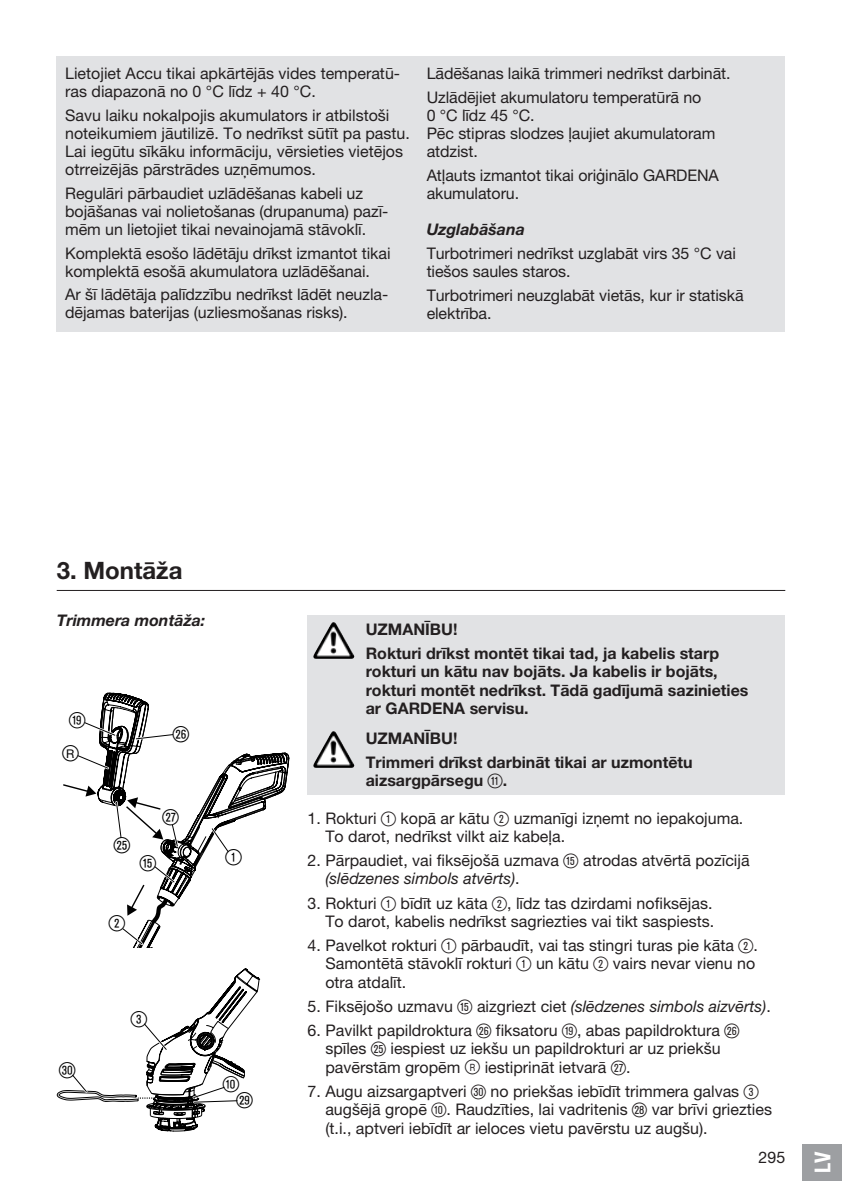
<style>
.page{position:relative;width:842px;height:1191px;background:#fff}
.page>*{position:absolute;margin:0;border:0;box-sizing:border-box;transform-origin:0 0}
.t1{font:700 24px "GARDENA Pro";color:#231f20}
.t2{font:22px "Ziffernim Kreisund Quadrat BQ";color:#000}
.t3{font:22px "GARDENA Pro Bo Cond";color:#fff}
.t4{font:16px/18px "GARDENA Pro";color:#231f20}
.t5{font:700 16px/24px "GARDENA Pro";color:#231f20}
.t6{font:italic 700 16px "GARDENA Pro";color:#231f20}
.s1{font-family:"Ziffernim Kreisund Quadrat BQ";font-weight:400;font-size:20px}
.s2{font-family:"Ziffernim Kreisund Quadrat BQ";font-size:20px}
.s3{font-style:italic}
.s4{font-size:10px}
</style>
<div class="page">
<hr style="left:57px;top:590px;width:728px;height:1px;background:#231f20">
<div style="left:308px;top:615px;width:477px;height:180px;background:#e1e2e4"></div>
<svg style="left:63px;top:692px;width:227px;height:256px"></svg>
<svg style="left:57px;top:968px;width:203px;height:163px"></svg>
<img style="left:315px;top:622px;width:18px;height:31px">
<img style="left:315px;top:731px;width:18px;height:31px">
<div style="left:57px;top:57px;width:728px;height:275px;background:#e1e2e4"></div>
<div style="left:802px;top:1143px;width:40px;height:37px;background:#9d9fa2"></div>
<p class="t4" style="left:65px;top:65px;width:336px">Lietojiet Accu tikai apkārtējās vides temperatū&shy;ras diapazonā no 0 °C līdz + 40 °C.</p>
<p class="t4" style="left:65px;top:106px;width:346px">Savu laiku nokalpojis akumulators ir atbilstoši noteikumiem jāutilizē. To nedrīkst sūtīt pa pastu.<br>Lai iegūtu sīkāku informāciju, vērsieties vietējos otrreizējās pārstrādes uzņēmumos.</p>
<p class="t4" style="left:65px;top:184px;width:325px">Regulāri pārbaudiet uzlādēšanas kabeli uz bojāšanas vai nolietošanas (drupanuma) pazī&shy;mēm un lietojiet tikai nevainojamā stāvoklī.</p>
<p class="t4" style="left:65px;top:244px;width:327px">Komplektā esošo lādētāju drīkst izmantot tikai komplektā esošā akumulatora uzlādēšanai.</p>
<p class="t4" style="left:65px;top:285px;width:323px">Ar šī lādētāja palīdzzību nedrīkst lādēt neuzla&shy;dējamas baterijas (uzliesmošanas risks).</p>
<p class="t4" style="left:427px;top:62px;width:305px;line-height:23.6px">Lādēšanas laikā trimmeri nedrīkst darbināt.<br>Uzlādējiet akumulatoru temperatūrā no</p>
<p class="t4" style="left:427px;top:106px;width:290px">0 °C līdz 45 °C.<br>Pēc stipras slodzes ļaujiet akumulatoram atdzist.</p>
<p class="t4" style="left:427px;top:166px;width:294px">Atļauts izmantot tikai oriģinālo GARDENA akumulatoru.</p>
<p class="t6" style="left:427px;top:220px;width:100px">Uzglabāšana</p>
<p class="t4" style="left:427px;top:244px;width:311px">Turbotrimeri nedrīkst uzglabāt virs 35 °C vai tiešos saules staros.</p>
<p class="t4" style="left:427px;top:286px;width:318px">Turbotrimeri neuzglabāt vietās, kur ir statiskā elektrība.</p>
<h1 class="t1" style="left:57px;top:555px;width:127px">3. Montāža</h1>
<p class="t6" style="left:57px;top:611px;width:150px">Trimmera montāža:</p>
<h2 class="t2" style="left:69px;top:708px;width:18px">O</h2>
<h2 class="t2" style="left:62px;top:741px;width:18px">ß<sup>R</sup></h2>
<h2 class="t2" style="left:173px;top:721px;width:18px">H</h2>
<h2 class="t2" style="left:114px;top:832px;width:18px">G</h2>
<h2 class="t2" style="left:163px;top:805px;width:18px">J</h2>
<h2 class="t2" style="left:140px;top:850px;width:18px">T</h2>
<h2 class="t2" style="left:109px;top:910px;width:18px">2</h2>
<h2 class="t2" style="left:59px;top:1057px;width:18px">Ö</h2>
<h2 class="t2" style="left:131px;top:1006px;width:18px">3</h2>
<h2 class="t2" style="left:226px;top:844px;width:18px">1</h2>
<h2 class="t2" style="left:223px;top:1071px;width:18px">0</h2>
<h2 class="t2" style="left:237px;top:1088px;width:18px">L</h2>
<p class="t5" style="left:366px;top:617px;width:355px">UZMANĪBU!<br>Rokturi drīkst montēt tikai tad, ja kabelis starp</p>
<p class="t5" style="left:366px;top:662px;width:384px;line-height:18.4px">rokturi un kātu nav bojāts. Ja kabelis ir bojāts, rokturi montēt nedrīkst. Tādā gadījumā sazinieties ar GARDENA servisu.</p>
<p class="t5" style="left:366px;top:726px;width:328px">UZMANĪBU!<br>Trimmeri drīkst darbināt tikai ar uzmontētu</p>
<p class="t5" style="left:366px;top:768px;width:143px">aizsargpārsegu <span class="s1">Q</span>.</p>
<p class="t4" style="left:325px;top:808px;width:419px;text-indent:-18px">1. Rokturi <span class="s2">1</span> kopā ar kātu <span class="s2">2</span> uzmanīgi izņemt no iepakojuma.<br>To darot, nedrīkst vilkt aiz kabeļa.</p>
<p class="t4" style="left:325px;top:851px;width:426px;text-indent:-18px">2. Pārpaudiet, vai fiksējošā uzmava <span class="s2">T</span> atrodas atvērtā pozīcijā <span class="s3">(slēdzenes simbols atvērts)</span>.</p>
<p class="t4" style="left:308px;top:893px;width:408px;text-align:right">3. Rokturi <span class="s2">1</span> bīdīt uz kāta <span class="s2">2</span>, līdz tas dzirdami nofiksējas.<br>To darot, kabelis nedrīkst sagriezties vai tikt saspiests.</p>
<p class="t4" style="left:325px;top:936px;width:434px;text-indent:-18px">4. Pavelkot rokturi <span class="s2">1</span> pārbaudīt, vai tas stingri turas pie kāta <span class="s2">2</span>.<br>Samontētā stāvoklī rokturi <span class="s2">1</span> un kātu <span class="s2">2</span> vairs nevar vienu no otra atdalīt.</p>
<p class="t4" style="left:308px;top:997px;width:465px">5. Fiksējošo uzmavu <span class="s2">T</span> aizgriezt ciet <span class="s3">(slēdzenes simbols aizvērts)</span>.</p>
<p class="t4" style="left:325px;top:1021px;width:415px;text-indent:-18px">6. Pavilkt papildroktura <span class="s2">H</span> fiksatoru <span class="s2">O</span>, abas papildroktura <span class="s2">H </span>spīles <span class="s2">G</span> iespiest uz iekšu un papildrokturi ar uz priekšu pavērstām gropēm <span class="s2">ß</span><span class="s4">R</span> iestiprināt ietvarā <span class="s2">J</span>.</p>
<p class="t4" style="left:325px;top:1081px;width:448px;text-indent:-18px">7. Augu aizsargaptveri <span class="s2">Ö</span> no priekšas iebīdīt trimmera galvas <span class="s2">3 </span>augšējā gropē <span class="s2">0</span>. Raudzīties, lai vadritenis <span class="s2">K</span> var brīvi griezties (t.i., aptveri iebīdīt ar ieloces vietu pavērstu uz augšu).</p>
<p class="t4" style="left:759px;top:1147px;width:28px">295</p>
<h2 class="t3" style="left:809px;top:1172px;width:23px;rotate:-90deg">LV</h2>
</div>
